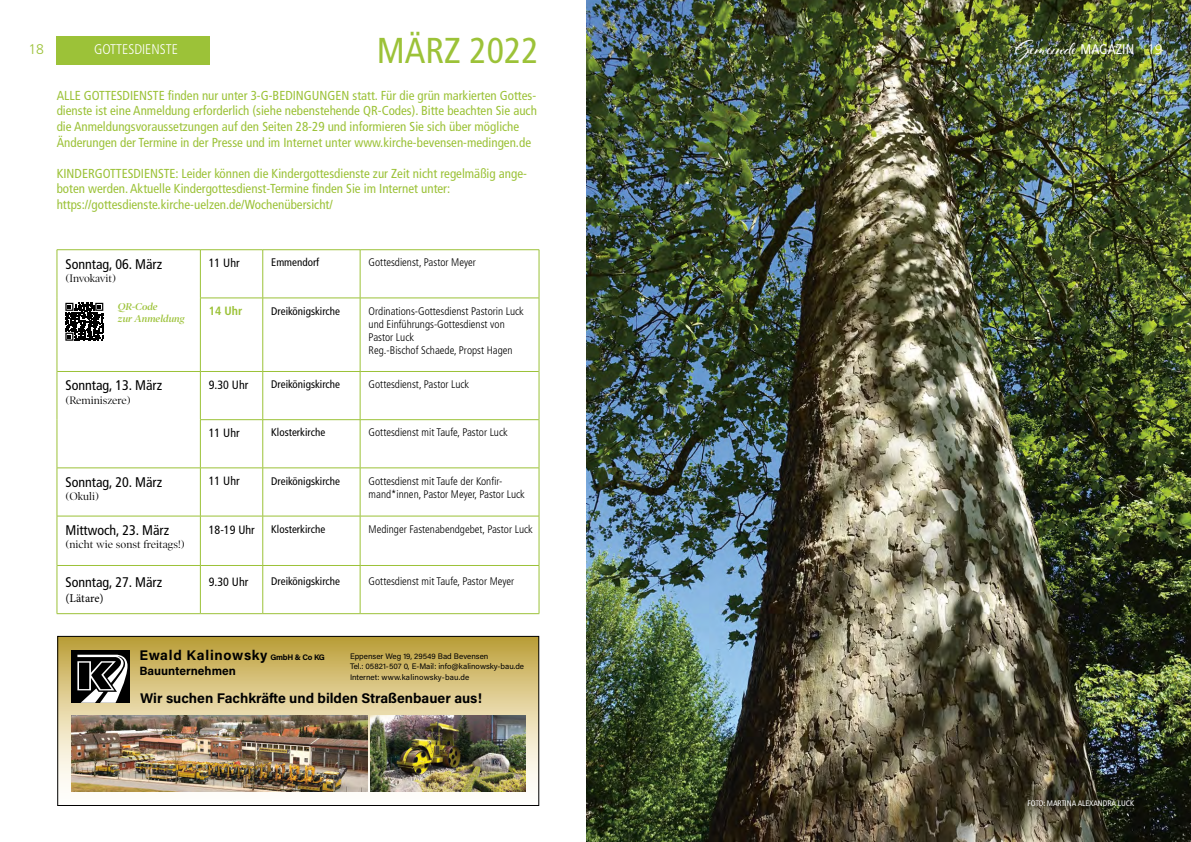
<style>
.page{position:relative;width:1191px;height:842px;background:#fff}
.page>*{position:absolute;margin:0;border:0;box-sizing:border-box;transform-origin:0 0}
.t1{font:condensed 36px "Frutiger LT Std";color:#9cc238}
.t2{font:22px "Al Fresco";letter-spacing:.005em;color:#fff}
.t3{font:condensed 14px "Frutiger LT Std";color:#000}
.t4{font:700 14px "Acumin Pro";color:#000}
.t5{font:700 14px "Acumin Pro";letter-spacing:.05em;color:#000}
.t6{font:300 condensed 14px "Frutiger LT Std";color:#fff}
.t7{font:300 14px "Frutiger LT Std";color:#9cc238}
.t8{font:300 14px "Frutiger LT Std";color:#fff}
.t9{font:condensed 13px/15.6px "Frutiger LT Std";color:#9cc238}
.t10{font:condensed 12px "Frutiger LT Std";color:#000}
.t11{font:700 12px "Acumin Pro";color:#000}
.t12{font:12px "Minion Pro";letter-spacing:-.01em;color:#000}
.t13{font:700 condensed 12px "Frutiger LT Std";color:#9cc238}
.t14{font:300 condensed 11px/13.2px "Frutiger LT Std";color:#000}
.t15{font:condensed 11px "Frutiger LT Std";color:#000}
.t16{font:11px "Poynter OS Disp";color:#000}
.t17{font:italic 600 10px/12px "Poynter OS Disp";color:#9cc238}
.t18{font:8px/9.6px "Acumin Pro";color:#000}
.t19{font:condensed 8px "Frutiger LT Std";letter-spacing:-.005em;color:#fff}
.s1{font-family:"Frutiger LT Std";font-stretch:condensed;font-size:14px}
.s2{font-size:8px}
</style>
<div class="page">
<img style="left:587px;top:0;width:604px;height:842px">
<div style="left:57px;top:36px;width:153px;height:28px;background:#9cc238"></div>
<hr style="left:57px;top:249px;width:143px;height:1px;background:#9cc238">
<hr style="left:57px;top:250px;width:1px;height:48px;background:#9cc238">
<hr style="left:539px;top:250px;width:1px;height:48px;background:#9cc238">
<hr style="left:57px;top:298px;width:1px;height:73px;background:#9cc238">
<hr style="left:539px;top:298px;width:1px;height:73px;background:#9cc238">
<hr style="left:57px;top:371px;width:1px;height:49px;background:#9cc238">
<hr style="left:539px;top:371px;width:1px;height:49px;background:#9cc238">
<hr style="left:57px;top:420px;width:1px;height:48px;background:#9cc238">
<hr style="left:539px;top:420px;width:1px;height:48px;background:#9cc238">
<hr style="left:57px;top:468px;width:1px;height:48px;background:#9cc238">
<hr style="left:539px;top:468px;width:1px;height:48px;background:#9cc238">
<hr style="left:57px;top:516px;width:1px;height:49px;background:#9cc238">
<hr style="left:539px;top:516px;width:1px;height:49px;background:#9cc238">
<hr style="left:57px;top:565px;width:1px;height:48px;background:#9cc238">
<hr style="left:201px;top:565px;width:62px;height:1px;background:#9cc238">
<hr style="left:263px;top:565px;width:97px;height:1px;background:#9cc238">
<hr style="left:360px;top:565px;width:179px;height:1px;background:#9cc238">
<hr style="left:539px;top:566px;width:1px;height:47px;background:#9cc238">
<hr style="left:57px;top:613px;width:143px;height:1px;background:#9cc238">
<hr style="left:200px;top:613px;width:63px;height:1px;background:#9cc238">
<hr style="left:263px;top:613px;width:97px;height:1px;background:#9cc238">
<hr style="left:360px;top:613px;width:179px;height:1px;background:#9cc238">
<hr style="left:200px;top:249px;width:63px;height:1px;background:#9cc238">
<hr style="left:200px;top:250px;width:1px;height:48px;background:#9cc238">
<hr style="left:263px;top:249px;width:97px;height:1px;background:#9cc238">
<hr style="left:262px;top:250px;width:1px;height:48px;background:#9cc238">
<hr style="left:360px;top:249px;width:179px;height:1px;background:#9cc238">
<hr style="left:360px;top:250px;width:1px;height:48px;background:#9cc238">
<hr style="left:200px;top:298px;width:63px;height:1px;background:#9cc238">
<hr style="left:200px;top:298px;width:1px;height:73px;background:#9cc238">
<hr style="left:263px;top:298px;width:97px;height:1px;background:#9cc238">
<hr style="left:262px;top:298px;width:1px;height:73px;background:#9cc238">
<hr style="left:360px;top:298px;width:179px;height:1px;background:#9cc238">
<hr style="left:360px;top:298px;width:1px;height:73px;background:#9cc238">
<hr style="left:57px;top:371px;width:143px;height:1px;background:#9cc238">
<hr style="left:200px;top:371px;width:63px;height:1px;background:#9cc238">
<hr style="left:200px;top:372px;width:1px;height:47px;background:#9cc238">
<hr style="left:263px;top:371px;width:97px;height:1px;background:#9cc238">
<hr style="left:262px;top:372px;width:1px;height:47px;background:#9cc238">
<hr style="left:360px;top:371px;width:179px;height:1px;background:#9cc238">
<hr style="left:360px;top:372px;width:1px;height:47px;background:#9cc238">
<hr style="left:200px;top:419px;width:63px;height:1px;background:#9cc238">
<hr style="left:200px;top:420px;width:1px;height:48px;background:#9cc238">
<hr style="left:263px;top:419px;width:97px;height:1px;background:#9cc238">
<hr style="left:262px;top:420px;width:1px;height:48px;background:#9cc238">
<hr style="left:360px;top:419px;width:179px;height:1px;background:#9cc238">
<hr style="left:360px;top:420px;width:1px;height:48px;background:#9cc238">
<hr style="left:57px;top:468px;width:143px;height:1px;background:#9cc238">
<hr style="left:200px;top:468px;width:63px;height:1px;background:#9cc238">
<hr style="left:200px;top:468px;width:1px;height:48px;background:#9cc238">
<hr style="left:263px;top:468px;width:97px;height:1px;background:#9cc238">
<hr style="left:262px;top:468px;width:1px;height:48px;background:#9cc238">
<hr style="left:360px;top:468px;width:179px;height:1px;background:#9cc238">
<hr style="left:360px;top:468px;width:1px;height:48px;background:#9cc238">
<hr style="left:57px;top:516px;width:143px;height:1px;background:#9cc238">
<hr style="left:200px;top:516px;width:63px;height:1px;background:#9cc238">
<hr style="left:200px;top:516px;width:1px;height:49px;background:#9cc238">
<hr style="left:263px;top:516px;width:97px;height:1px;background:#9cc238">
<hr style="left:262px;top:516px;width:1px;height:49px;background:#9cc238">
<hr style="left:360px;top:516px;width:179px;height:1px;background:#9cc238">
<hr style="left:360px;top:516px;width:1px;height:49px;background:#9cc238">
<hr style="left:57px;top:565px;width:144px;height:1px;background:#9cc238">
<hr style="left:200px;top:566px;width:1px;height:47px;background:#9cc238">
<hr style="left:262px;top:566px;width:1px;height:47px;background:#9cc238">
<hr style="left:360px;top:566px;width:1px;height:47px;background:#9cc238">
<svg style="left:59px;top:638px;width:478px;height:154px;background:#d3bf7a"></svg>
<div style="left:57px;top:636px;width:482px;height:170px;border:1px solid #000"></div>
<img style="left:71px;top:716px;width:296px;height:76px">
<img style="left:371px;top:716px;width:154px;height:76px">
<div style="left:71px;top:650px;width:59px;height:53px;background:#000"></div>
<svg style="left:77px;top:655px;width:51px;height:48px"></svg>
<svg style="left:65px;top:302px;width:39px;height:37px"></svg>
<svg style="left:65px;top:303px;width:38px;height:38px"></svg>
<p class="t7" style="left:28px;top:41px;width:17px">18</p>
<p class="t6" style="left:94px;top:41px;width:85px">GOTTESDIENSTE</p>
<h1 class="t1" style="left:377px;top:30px;width:163px">MÄRZ 2022</h1>
<h2 class="t2" style="left:1013px;top:33px;width:122px">Gemeinde <span class="s1">MAGAZIN</span></h2>
<p class="t9" style="left:57px;top:88px;width:482px">ALLE GOTTESDIENSTE finden nur unter 3-G-BEDINGUNGEN statt. Für die grün markierten Gottes&shy;dienste ist eine Anmeldung erforderlich (siehe nebenstehende QR-Codes). Bitte beachten Sie auch die Anmeldungsvoraussetzungen auf den Seiten 28-29 und informieren Sie sich über mögliche Änderungen der Termine in der Presse und im Internet unter www.kirche-bevensen-medingen.de</p>
<p class="t9" style="left:57px;top:166px;width:472px">KINDERGOTTESDIENSTE: Leider können die Kindergottesdienste zur Zeit nicht regelmäßig ange&shy;boten werden. Aktuelle Kindergottesdienst-Termine finden Sie im Internet unter: https://gottesdienste.kirche-uelzen.de/Wochenübersicht/</p>
<p class="t8" style="left:1147px;top:41px;width:17px">19</p>
<p class="t3" style="left:65px;top:256px;width:98px">Sonntag, 06. März</p>
<p class="t16" style="left:65px;top:272px;width:52px">(Invokavit)</p>
<p class="t17" style="left:118px;top:300px;width:68px">QR-Code<br>zur Anmeldung</p>
<p class="t10" style="left:209px;top:256px;width:32px">11 Uhr</p>
<p class="t15" style="left:271px;top:256px;width:50px">Emmendorf</p>
<p class="t14" style="left:369px;top:256px;width:109px">Gottesdienst, Pastor Meyer</p>
<p class="t13" style="left:209px;top:304px;width:35px">14 Uhr</p>
<p class="t15" style="left:271px;top:304px;width:70px">Dreikönigskirche</p>
<p class="t14" style="left:369px;top:304px;width:157px">Ordinations-Gottesdienst Pastorin Luck und Einführungs-Gottesdienst von<br>Pastor Luck<br>Reg.-Bischof Schaede, Propst Hagen</p>
<p class="t3" style="left:65px;top:377px;width:98px">Sonntag, 13. März</p>
<p class="t16" style="left:65px;top:394px;width:67px">(Reminiszere)</p>
<p class="t10" style="left:209px;top:378px;width:41px">9.30 Uhr</p>
<p class="t15" style="left:271px;top:378px;width:70px">Dreikönigskirche</p>
<p class="t14" style="left:369px;top:378px;width:102px">Gottesdienst, Pastor Luck</p>
<p class="t10" style="left:209px;top:426px;width:32px">11 Uhr</p>
<p class="t15" style="left:271px;top:426px;width:55px">Klosterkirche</p>
<p class="t14" style="left:369px;top:426px;width:141px">Gottesdienst mit Taufe, Pastor Luck</p>
<p class="t3" style="left:65px;top:474px;width:98px">Sonntag, 20. März</p>
<p class="t16" style="left:65px;top:490px;width:35px">(Okuli)</p>
<p class="t10" style="left:209px;top:474px;width:32px">11 Uhr</p>
<p class="t15" style="left:271px;top:474px;width:70px">Dreikönigskirche</p>
<p class="t14" style="left:369px;top:474px;width:158px">Gottesdienst mit Taufe der Konfir&shy;mand*innen, Pastor Meyer, Pastor Luck</p>
<p class="t3" style="left:65px;top:522px;width:105px">Mittwoch, 23. März</p>
<p class="t16" style="left:65px;top:538px;width:121px">(nicht wie sonst freitags!)</p>
<p class="t10" style="left:209px;top:522px;width:47px">18-19 Uhr</p>
<p class="t15" style="left:271px;top:523px;width:55px">Klosterkirche</p>
<p class="t14" style="left:369px;top:523px;width:166px">Medinger Fastenabendgebet, Pastor Luck</p>
<p class="t3" style="left:65px;top:574px;width:98px">Sonntag, 27. März</p>
<p class="t12" style="left:65px;top:590px;width:40px">(Lätare)</p>
<p class="t10" style="left:209px;top:575px;width:41px">9.30 Uhr</p>
<p class="t15" style="left:271px;top:575px;width:70px">Dreikönigskirche</p>
<p class="t14" style="left:369px;top:575px;width:147px">Gottesdienst mit Taufe, Pastor Meyer</p>
<p class="t5" style="left:139px;top:646px;width:187px">Ewald Kalinowsky <span class="s2">GmbH &amp; Co KG</span></p>
<p class="t11" style="left:139px;top:662px;width:98px">Bauunternehmen</p>
<p class="t18" style="left:350px;top:651px;width:176px">Eppenser Weg 19, 29549 Bad Bevensen<br>Tel.: 05821-507 0, E-Mail: info@kalinowsky-bau.de</p>
<p class="t18" style="left:350px;top:672px;width:121px">Internet: www.kalinowsky-bau.de</p>
<p class="t4" style="left:140px;top:688px;width:343px">Wir suchen Fachkräfte und bilden Straßenbauer aus!</p>
<p class="t19" style="left:1027px;top:798px;width:108px">FOTO: MARTINA ALEXANDRA LUCK</p>
</div>
